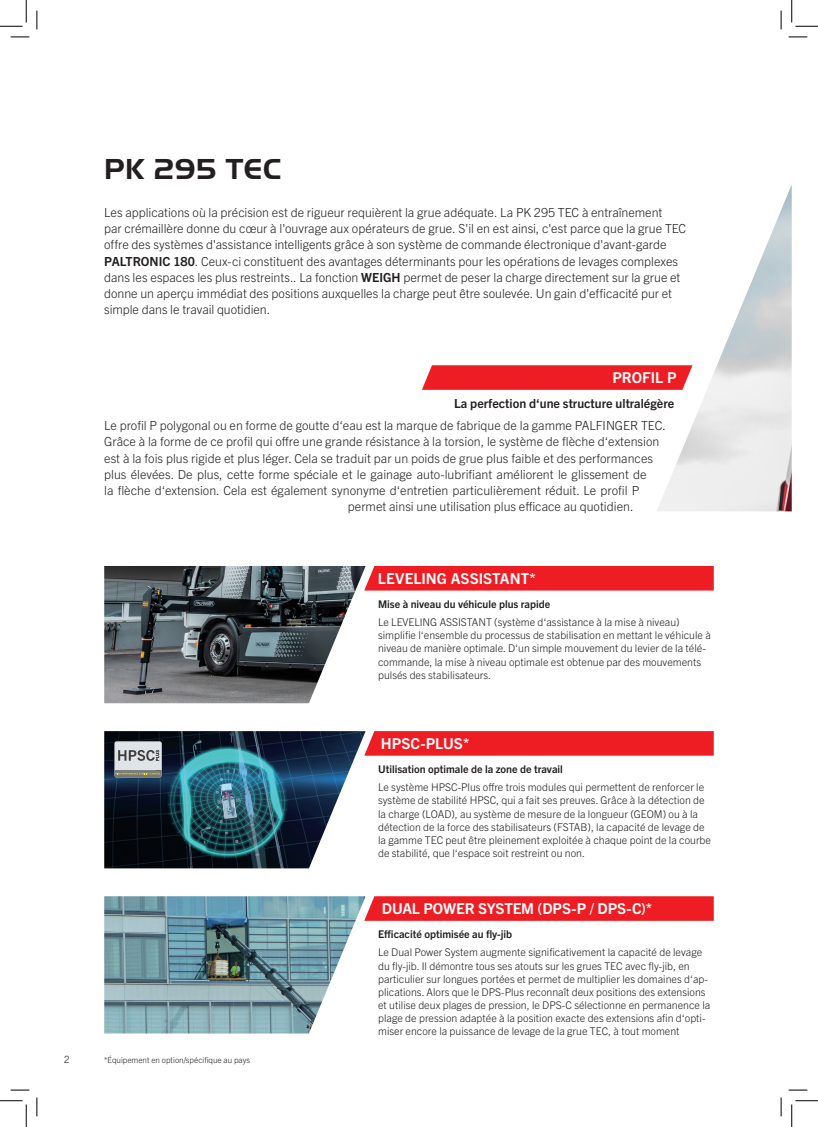
<style>
.page{position:relative;width:818px;height:1127px;background:#fff}
.page>*{position:absolute;margin:0;border:0;box-sizing:border-box;transform-origin:0 0}
.t1{font:700 30px "Palfinger Handel Gothic";letter-spacing:.02em;color:#231f20}
.t2{font:700 15px "Trade Gothic Next LT Pro";color:#fff}
.t3{font:300 12.5px/16.2px "Trade Gothic Next LT Pro";color:#231f20}
.t4{font:700 12.5px "Trade Gothic Next LT Pro";color:#231f20}
.t5{font:300 10.62px/13.1px "Trade Gothic Next LT Pro";color:#231f20}
.t6{font:700 10.62px "Trade Gothic Next LT Pro";color:#231f20}
.t7{font:300 10px "Trade Gothic Next LT Pro";color:#231f20}
.t8{font:300 8.12px "Trade Gothic Next LT Pro";color:#231f20}
.s1{font-weight:700}
</style>
<div class="page">
<img style="left:104px;top:896px;width:262px;height:137px">
<img style="left:104px;top:731px;width:262px;height:137px">
<div style="left:114px;top:741px;width:48px;height:36px;background:#dee4e8;border-radius:2px"></div>
<svg style="left:118px;top:750px;width:41px;height:10px"></svg>
<svg style="left:114px;top:770px;width:48px;height:7px"></svg>
<img style="left:657px;top:185px;width:135px;height:326px">
<img style="left:104px;top:566px;width:262px;height:137px">
<div style="left:364px;top:566px;width:350px;height:24px;background:#ee1d23"></div>
<div style="left:364px;top:896px;width:350px;height:24px;background:#ee1d23"></div>
<div style="left:364px;top:731px;width:350px;height:24px;background:#ee1d23"></div>
<svg style="left:422px;top:365px;width:270px;height:25px;background:#ee282e"></svg>
<svg style="left:11px;top:36px;width:18px;height:2px"></svg>
<svg style="left:788px;top:36px;width:19px;height:2px"></svg>
<svg style="left:11px;top:1089px;width:18px;height:1px"></svg>
<svg style="left:788px;top:1089px;width:19px;height:1px"></svg>
<svg style="left:36px;top:11px;width:2px;height:18px"></svg>
<svg style="left:36px;top:1097px;width:2px;height:18px"></svg>
<svg style="left:780px;top:11px;width:2px;height:18px"></svg>
<svg style="left:780px;top:1097px;width:2px;height:18px"></svg>
<svg style="left:0;top:0;width:27px;height:27px"></svg>
<svg style="left:0;top:1100px;width:27px;height:26px"></svg>
<svg style="left:791px;top:0;width:27px;height:27px"></svg>
<svg style="left:791px;top:1100px;width:27px;height:26px"></svg>
<p class="t7" style="left:64px;top:1051px;width:7px">2</p>
<h1 class="t1" style="left:104px;top:152px;width:179px">PK 295 TEC</h1>
<p class="t3" style="left:104px;top:203px;width:584px">Les applications où la précision est de rigueur requièrent la grue adéquate. La PK 295 TEC à entraînement<br>par crémaillère donne du cœur à l'ouvrage aux opérateurs de grue. S'il en est ainsi, c'est parce que la grue TEC offre des systèmes d'assistance intelligents grâce à son système de commande électronique d'avant-garde <span class="s1">PALTRONIC 180</span>. Ceux-ci constituent des avantages déterminants pour les opérations de levages complexes dans les espaces les plus restreints.. La fonction <span class="s1">WEIGH</span> permet de peser la charge directement sur la grue et donne un aperçu immédiat des positions auxquelles la charge peut être soulevée. Un gain d'efficacité pur et simple dans le travail quotidien.</p>
<p class="t2" style="left:612px;top:367px;width:66px">PROFIL P</p>
<p class="t4" style="left:454px;top:395px;width:222px">La perfection d‘une structure ultralégère</p>
<p class="t3" style="left:104px;top:416px;width:563px">Le profil P polygonal ou en forme de goutte d‘eau est la marque de fabrique de la gamme PALFINGER TEC.</p>
<p class="t3" style="left:104px;top:432px;width:557px">Grâce à la forme de ce profil qui offre une grande résistance à la torsion, le système de flèche d‘extension</p>
<p class="t3" style="left:104px;top:449px;width:550px">est à la fois plus rigide et plus léger. Cela se traduit par un poids de grue plus faible et des performances</p>
<p class="t3" style="left:104px;top:465px;width:544px">plus élevées. De plus, cette forme spéciale et le gainage auto-lubrifiant améliorent le glissement de</p>
<p class="t3" style="left:104px;top:481px;width:537px">la flèche d‘extension. Cela est également synonyme d‘entretien particulièrement réduit. Le profil P</p>
<p class="t3" style="left:348px;top:497px;width:287px">permet ainsi une utilisation plus efficace au quotidien.</p>
<p class="t2" style="left:378px;top:568px;width:159px">LEVELING ASSISTANT*</p>
<p class="t6" style="left:378px;top:596px;width:174px">Mise à niveau du véhicule plus rapide</p>
<p class="t5" style="left:378px;top:615px;width:334px">Le LEVELING ASSISTANT (système d‘assistance à la mise à niveau) simplifie l‘ensemble du processus de stabilisation en mettant le véhicule à niveau de manière optimale. D‘un simple mouvement du levier de la télé&shy;commande, la mise à niveau optimale est obtenue par des mouvements pulsés des stabilisateurs.</p>
<p class="t2" style="left:381px;top:733px;width:90px">HPSC-PLUS*</p>
<p class="t6" style="left:378px;top:761px;width:186px">Utilisation optimale de la zone de travail</p>
<p class="t5" style="left:378px;top:780px;width:334px">Le système HPSC-Plus offre trois modules qui permettent de renforcer le système de stabilité HPSC, qui a fait ses preuves. Grâce à la détection de la charge (LOAD), au système de mesure de la longueur (GEOM) ou à la détection de la force des stabilisateurs (FSTAB), la capacité de levage de la gamme TEC peut être pleinement exploitée à chaque point de la courbe de stabilité, que l‘espace soit restreint ou non.</p>
<p class="t2" style="left:382px;top:898px;width:272px">DUAL POWER SYSTEM (DPS-P / DPS-C)*</p>
<p class="t8" style="left:104px;top:1053px;width:147px">*Équipement en option/spécifique au pays</p>
<p class="t6" style="left:378px;top:926px;width:136px">Efficacité optimisée au fly-jib</p>
<p class="t5" style="left:378px;top:945px;width:334px">Le Dual Power System augmente significativement la capacité de levage du fly-jib. Il démontre tous ses atouts sur les grues TEC avec fly-jib, en particulier sur longues portées et permet de multiplier les domaines d‘ap&shy;plications. Alors que le DPS-Plus reconnaît deux positions des extensions et utilise deux plages de pression, le DPS-C sélectionne en permanence la plage de pression adaptée à la position exacte des extensions afin d‘opti&shy;miser encore la puissance de levage de la grue TEC, à tout moment</p>
</div>
